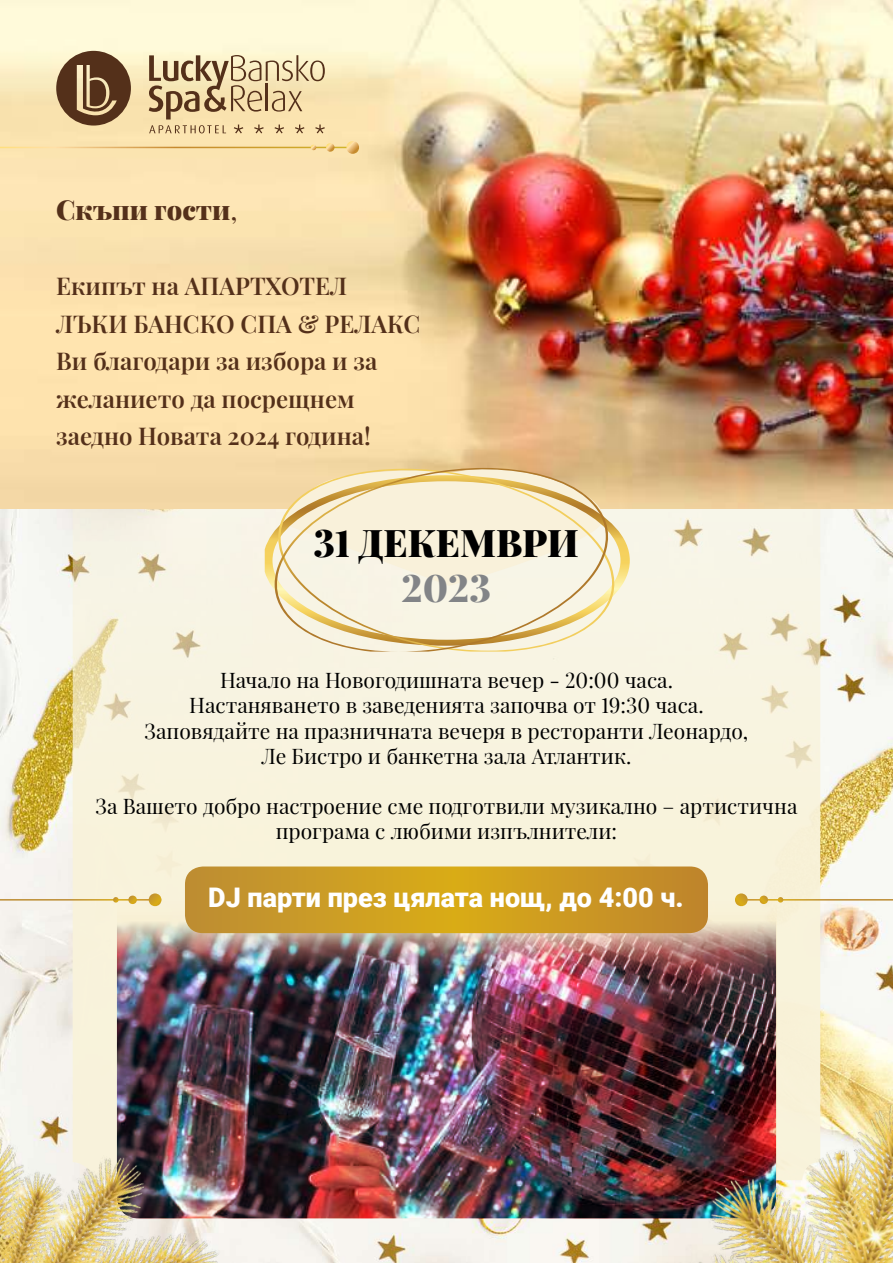
<style>
.page{position:relative;width:893px;height:1263px;background:#fff}
.page>*{position:absolute;margin:0;border:0;box-sizing:border-box;transform-origin:0 0}
.t1{font:900 37.35px "Playfair Display";color:#000}
.t2{font:900 37.35px "Playfair Display";color:#828487}
.t3{font:900 27px "Roboto";color:#fff}
.t4{font:900 27px "Playfair Display";color:#54301a}
.t5{font:600 24px/37.5px "Playfair Display";color:#54301a}
.t6{font:21px/25.2px "Playfair Display";color:#000;text-align:center}
.s1{font-weight:400}
</style>
<div class="page">
<img style="left:0;top:508px;width:893px;height:755px">
<div style="left:73px;top:83px;width:747px;height:1097px;background:#f9f3db;border-radius:18px"></div>
<img style="left:117px;top:900px;width:659px;height:318px">
<img style="left:0;top:0;width:893px;height:508px">
<hr style="left:0;top:147px;width:359px;height:1px;background:#fff">
<svg style="left:346px;top:141px;width:14px;height:13px"></svg>
<svg style="left:326px;top:143px;width:9px;height:9px"></svg>
<svg style="left:310px;top:145px;width:7px;height:5px"></svg>
<hr style="left:0;top:899px;width:161px;height:1px;background:#fff">
<svg style="left:148px;top:893px;width:14px;height:14px"></svg>
<svg style="left:128px;top:895px;width:9px;height:9px"></svg>
<svg style="left:113px;top:897px;width:6px;height:6px"></svg>
<hr style="left:735px;top:899px;width:158px;height:1px;background:#fff">
<svg style="left:734px;top:893px;width:14px;height:14px"></svg>
<svg style="left:759px;top:895px;width:9px;height:9px"></svg>
<svg style="left:777px;top:897px;width:7px;height:6px"></svg>
<svg style="left:185px;top:866px;width:523px;height:67px;background:#cb9b26"></svg>
<svg style="left:265px;top:475px;width:365px;height:129px"></svg>
<svg style="left:274px;top:459px;width:338px;height:193px"></svg>
<img style="left:649px;top:1104px;width:244px;height:159px">
<img style="left:0;top:1111px;width:249px;height:152px">
<svg style="left:149px;top:55px;width:176px;height:64px;background:#d0ba91"></svg>
<svg style="left:56px;top:51px;width:75px;height:75px;background:#8d7052"></svg>
<svg style="left:149px;top:125px;width:77px;height:8px"></svg>
<svg style="left:234px;top:125px;width:9px;height:8px"></svg>
<svg style="left:254px;top:125px;width:10px;height:8px"></svg>
<svg style="left:275px;top:125px;width:9px;height:8px"></svg>
<svg style="left:295px;top:125px;width:9px;height:8px"></svg>
<svg style="left:315px;top:125px;width:10px;height:8px"></svg>
<p class="t4" style="left:56px;top:189px;width:183px">Скъпи гости<span class="s1">,</span></p>
<p class="t5" style="left:56px;top:266px;width:366px">Екипът на АПАРТХОТЕЛ<br>ЛЪКИ БАНСКО СПА &amp; РЕЛАКС<br>Ви благодари за избора и за желанието да посрещнем заедно Новата 2024 година!</p>
<h1 class="t1" style="left:313px;top:513px;width:267px">31 ДЕКЕМВРИ</h1>
<h1 class="t2" style="left:402px;top:558px;width:91px">2023</h1>
<p class="t6" style="left:145px;top:666px;width:605px">Начало на Новогодишната вечер - 20:00 часа.<br>Настаняването в заведенията започва от 19:30 часа.<br>Заповядайте на празничната вечеря в ресторанти Леонардо, Ле Бистро и банкетна зала Атлантик.</p>
<p class="t6" style="left:96px;top:792px;width:703px">За Вашето добро настроение сме подготвили музикално – артистична програма с любими изпълнители:</p>
<p class="t3" style="left:208px;top:878px;width:477px">DJ парти през цялата нощ, до 4:00 ч.</p>
</div>
